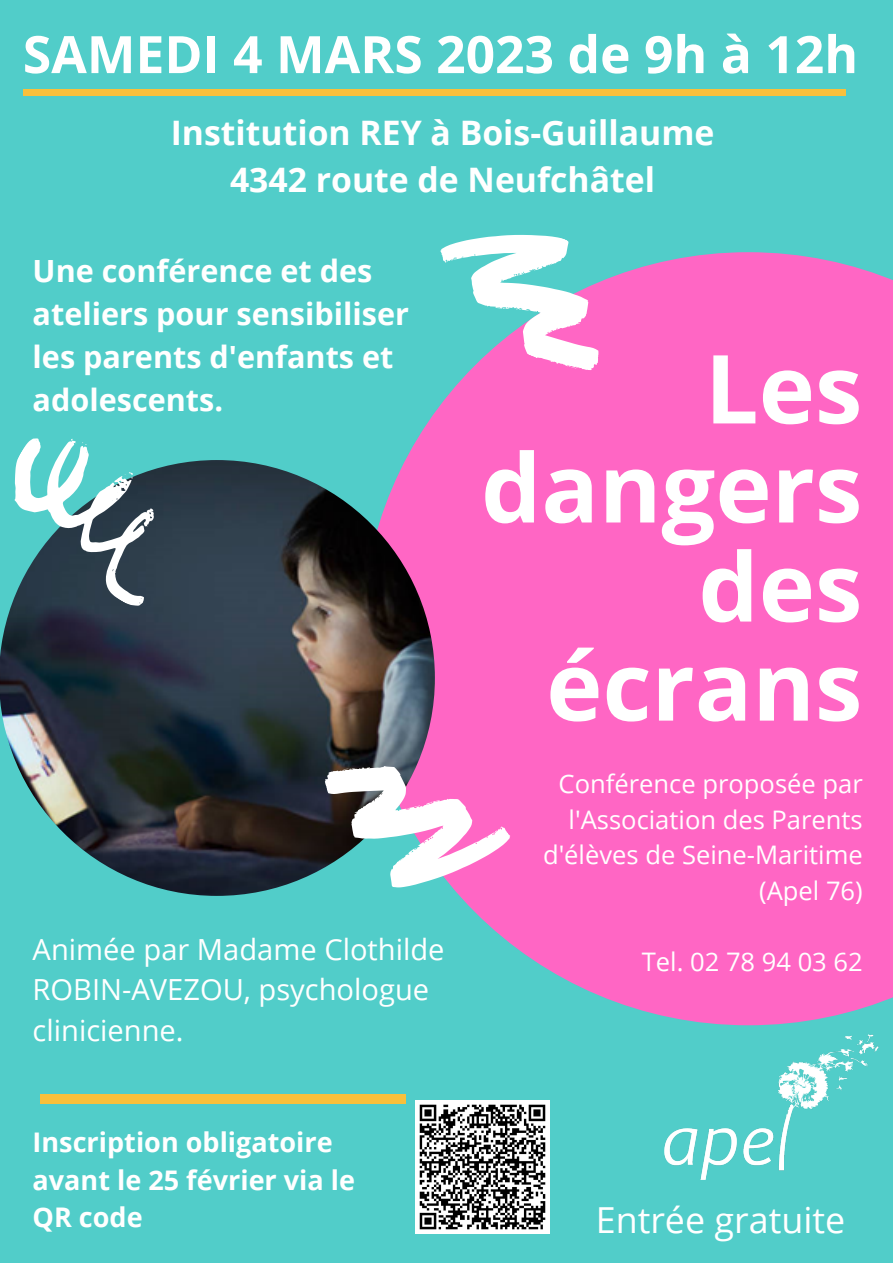
<style>
.page{position:relative;width:893px;height:1263px;background:#51cdc9}
.page>*{position:absolute;margin:0;border:0;box-sizing:border-box;transform-origin:0 0}
.t1{font:700 95.25px/99.1px "Open Sans";color:#fff;text-align:right}
.t2{font:700 51.6px "Open Sans";color:#fff}
.t3{font:35.85px "Open Sans";color:#fff}
.t4{font:700 33.75px/47.2px "Open Sans";color:#fff;text-align:center}
.t5{font:700 30.6px/42.8px "Open Sans";color:#fff}
.t6{font:29.1px/40.5px "Open Sans";color:#fff}
.t7{font:700 27px/37.7px "Open Sans";color:#fff}
.t8{font:25.58px/35.5px "Open Sans";color:#fff;text-align:right}
</style>
<div class="page">
<svg style="left:405px;top:252px;width:488px;height:773px;background:#f26dc4"></svg>
<img style="left:0;top:460px;width:435px;height:436px">
<div style="left:24px;top:89px;width:822px;height:7px;background:#f9c03b"></div>
<div style="left:41px;top:1094px;width:365px;height:9px;background:#f9c03b"></div>
<svg style="left:317px;top:761px;width:198px;height:135px"></svg>
<img style="left:665px;top:1034px;width:213px;height:146px">
<svg style="left:0;top:438px;width:196px;height:173px"></svg>
<svg style="left:416px;top:234px;width:222px;height:148px"></svg>
<img style="left:416px;top:1100px;width:133px;height:134px">
<h2 class="t2" style="left:23px;top:18px;width:837px">SAMEDI 4 MARS 2023 de 9h à 12h</h2>
<h3 class="t4" style="left:171px;top:108px;width:545px">Institution REY à Bois-Guillaume<br>4342 route de Neufchâtel</h3>
<p class="t5" style="left:33px;top:249px;width:378px">Une conférence et des ateliers pour sensibiliser les parents d'enfants et adolescents.</p>
<p class="t6" style="left:33px;top:928px;width:413px">Animée par Madame Clothilde<br>ROBIN-AVEZOU, psychologue clinicienne.</p>
<p class="t7" style="left:33px;top:1122px;width:324px">Inscription obligatoire avant le 25 février via le<br>QR code</p>
<h1 class="t1" style="left:481px;top:337px;width:383px">Les dangers des écrans</h1>
<p class="t8" style="left:543px;top:765px;width:321px">Conférence proposée par l'Association des Parents d'élèves de Seine-Maritime (Apel 76)</p>
<p class="t8" style="left:642px;top:943px;width:222px">Tel. 02 78 94 03 62</p>
<h3 class="t3" style="left:596px;top:1195px;width:251px">Entrée gratuite</h3>
</div>
